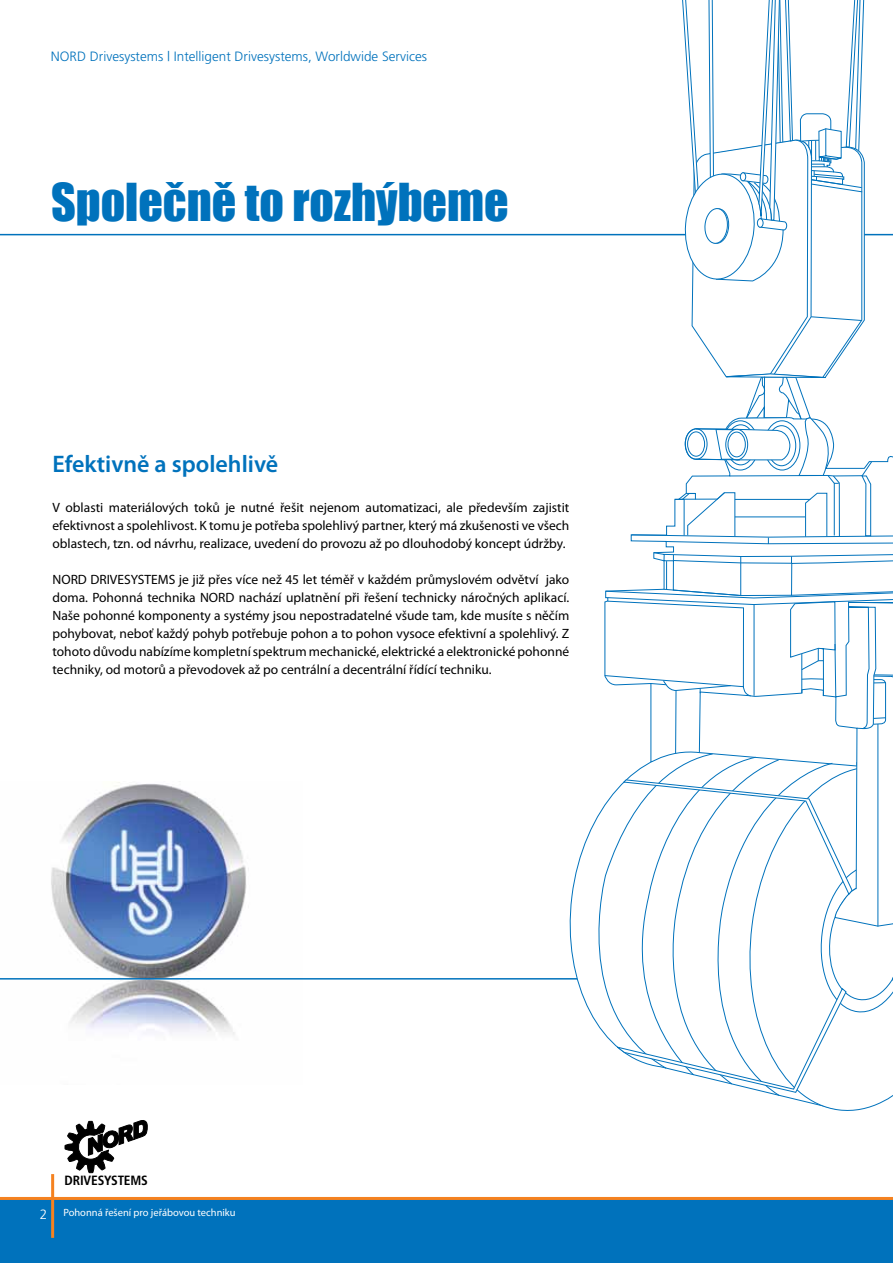
<style>
.page{position:relative;width:893px;height:1263px;background:#fff}
.page>*{position:absolute;margin:0;border:0;box-sizing:border-box;transform-origin:0 0}
.t1{font:48px "Impact";color:#0072bc}
.t2{font:600 24px "Myriad Pro";color:#0072bc}
.t3{font:13.5px/18px "Myriad Pro";color:#000;text-align:justify}
.t4{font:300 13.5px "Frutiger";color:#0072bc}
.t5{font:700 condensed 13.35px "Frutiger";letter-spacing:-.01em;color:#000}
.t6{font:10.5px "Myriad Pro";color:#fff}
.s1{font-family:"Frutiger";font-weight:300;font-size:13.5px}
</style>
<div class="page">
<div style="left:0;top:1198px;width:893px;height:65px;background:#0072bc"></div>
<hr style="left:0;top:1197px;width:893px;height:3px;background:#f58220">
<hr style="left:51px;top:1174px;width:3px;height:64px;background:#f58220">
<svg style="left:65px;top:1120px;width:83px;height:53px"></svg>
<img style="left:0;top:782px;width:302px;height:253px">
<hr style="left:0;top:978px;width:893px;height:1px;background:#0072bc">
<hr style="left:0;top:234px;width:893px;height:1px;background:#0072bc">
<svg style="left:631px;top:0;width:262px;height:544px"></svg>
<svg style="left:569px;top:805px;width:35px;height:229px"></svg>
<svg style="left:604px;top:552px;width:289px;height:559px"></svg>
<p class="t4" style="left:51px;top:49px;width:378px">NORD Drivesystems | Intelligent Drivesystems, Worldwide Services</p>
<h1 class="t1" style="left:51px;top:165px;width:459px">Společně to rozhýbeme</h1>
<h2 class="t2" style="left:53px;top:449px;width:227px">Efektivně a spolehlivě</h2>
<p class="t3" style="left:53px;top:498px;width:518px">V oblasti materiálových toků je nutné řešit nejenom automatizaci, ale především zajistit efektivnost a spolehlivost. K tomu je potřeba spolehlivý partner, který má zkušenosti ve všech oblastech, tzn. od návrhu, realizace, uvedení do provozu až po dlouhodobý koncept údržby.</p>
<p class="t3" style="left:53px;top:570px;width:518px">NORD DRIVESYSTEMS je již přes více než 45 let téměř v každém průmyslovém odvětví jako doma. Pohonná technika NORD nachází uplatnění při řešení technicky náročných aplikací.<br>Naše pohonné komponenty a systémy jsou nepostradatelné všude tam, kde musíte s něčím pohybovat, neboť každý pohyb potřebuje pohon a to pohon vysoce efektivní a spolehlivý. Z tohoto důvodu nabízíme kompletní spektrum mechanické, elektrické a elektronické pohonné techniky, od motorů a převodovek až po centrální a decentrální řídící techniku.</p>
<p class="t5" style="left:64px;top:1173px;width:85px">DRIVESYSTEMS</p>
<p class="t6" style="left:40px;top:1206px;width:197px"><span class="s1">2</span> Pohonná řešení pro jeřábovou techniku</p>
</div>
